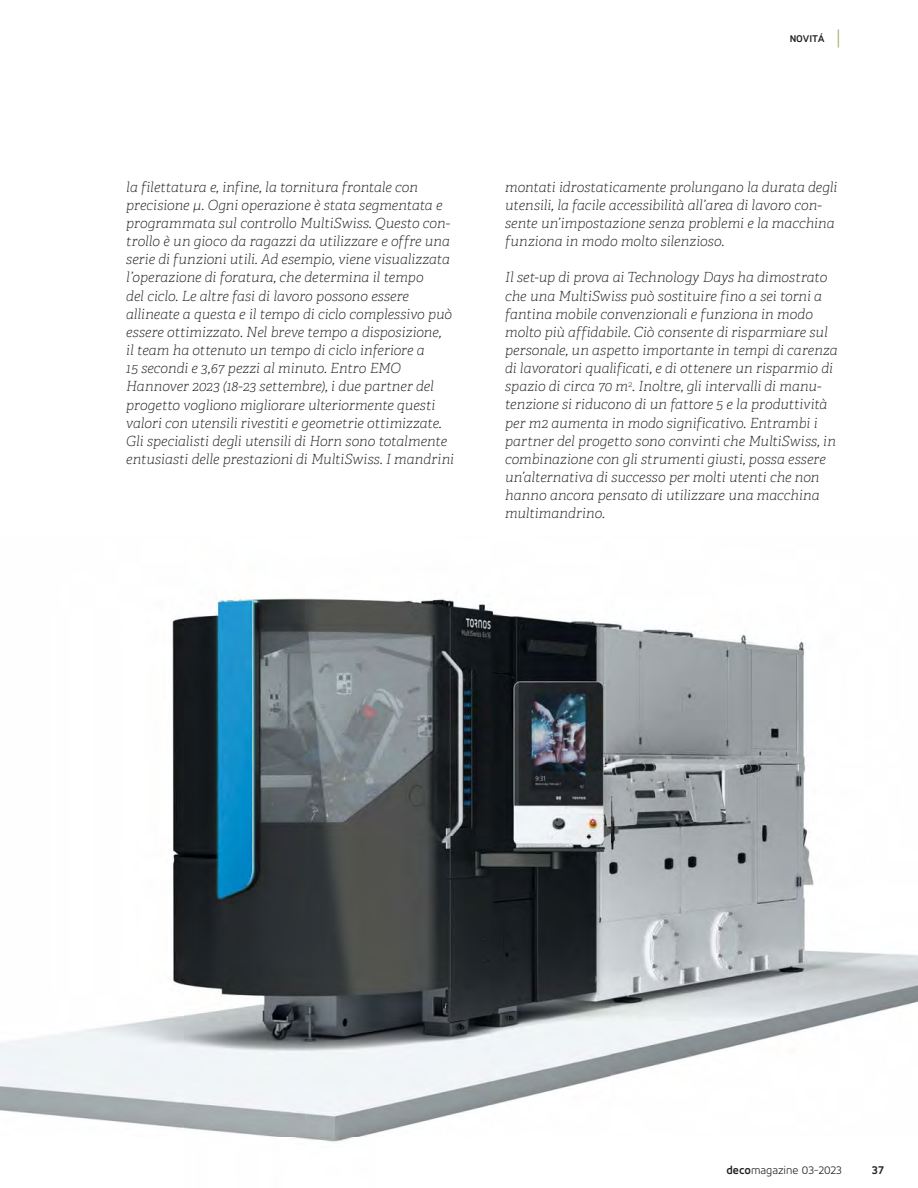
<style>
.page{position:relative;width:918px;height:1188px;background:#fff}
.page>*{position:absolute;margin:0;border:0;box-sizing:border-box;transform-origin:0 0}
.t1{font:italic 100 13.95px/18.1px "Adelle";color:#231f20}
.t2{font:300 12px "Tornos Accord Alt";color:#231f20}
.t3{font:700 12px "Tornos Accord Alt";color:#231f20}
.t4{font:700 10.5px "Tornos Accord Alt";letter-spacing:-.01em;color:#231f20}
.s1{font-family:"DIN Pro";font-weight:300;font-size:21px;color:#aaa869}
.s2{font-weight:700}
</style>
<div class="page">
<img style="left:0;top:596px;width:918px;height:546px">
<p class="t4" style="left:790px;top:33px;width:54px">NOVITÁ <span class="s1">|</span></p>
<p class="t1" style="left:126px;top:179px;width:329px">la filettatura e, infine, la tornitura frontale con precisione µ. Ogni operazione è stata segmentata e programmata sul controllo MultiSwiss. Questo con&shy;trollo è un gioco da ragazzi da utilizzare e offre una serie di funzioni utili. Ad esempio, viene visualizzata l’operazione di foratura, che determina il tempo<br>del ciclo. Le altre fasi di lavoro possono essere allineate a questa e il tempo di ciclo complessivo può essere ottimizzato. Nel breve tempo a disposizione,<br>il team ha ottenuto un tempo di ciclo inferiore a<br>15 secondi e 3,67 pezzi al minuto. Entro EMO Hannover 2023 (18-23 settembre), i due partner del progetto vogliono migliorare ulteriormente questi valori con utensili rivestiti e geometrie ottimizzate.<br>Gli specialisti degli utensili di Horn sono totalmente entusiasti delle prestazioni di MultiSwiss. I mandrini</p>
<p class="t1" style="left:505px;top:179px;width:334px">montati idrostaticamente prolungano la durata degli utensili, la facile accessibilità all’area di lavoro con&shy;sente un’impostazione senza problemi e la macchina funziona in modo molto silenzioso.</p>
<p class="t1" style="left:505px;top:270px;width:334px">Il set-up di prova ai Technology Days ha dimostrato che una MultiSwiss può sostituire fino a sei torni a fantina mobile convenzionali e funziona in modo molto più affidabile. Ciò consente di risparmiare sul personale, un aspetto importante in tempi di carenza di lavoratori qualificati, e di ottenere un risparmio di spazio di circa 70 m<sup>2</sup>. Inoltre, gli intervalli di manu&shy;tenzione si riducono di un fattore 5 e la produttività per m2 aumenta in modo significativo. Entrambi i partner del progetto sono convinti che MultiSwiss, in combinazione con gli strumenti giusti, possa essere un’alternativa di successo per molti utenti che non hanno ancora pensato di utilizzare una macchina multimandrino.</p>
<p class="t2" style="left:727px;top:1166px;width:117px"><span class="s2">deco</span>magazine 03-2023</p>
<p class="t3" style="left:872px;top:1165px;width:14px">37</p>
</div>
